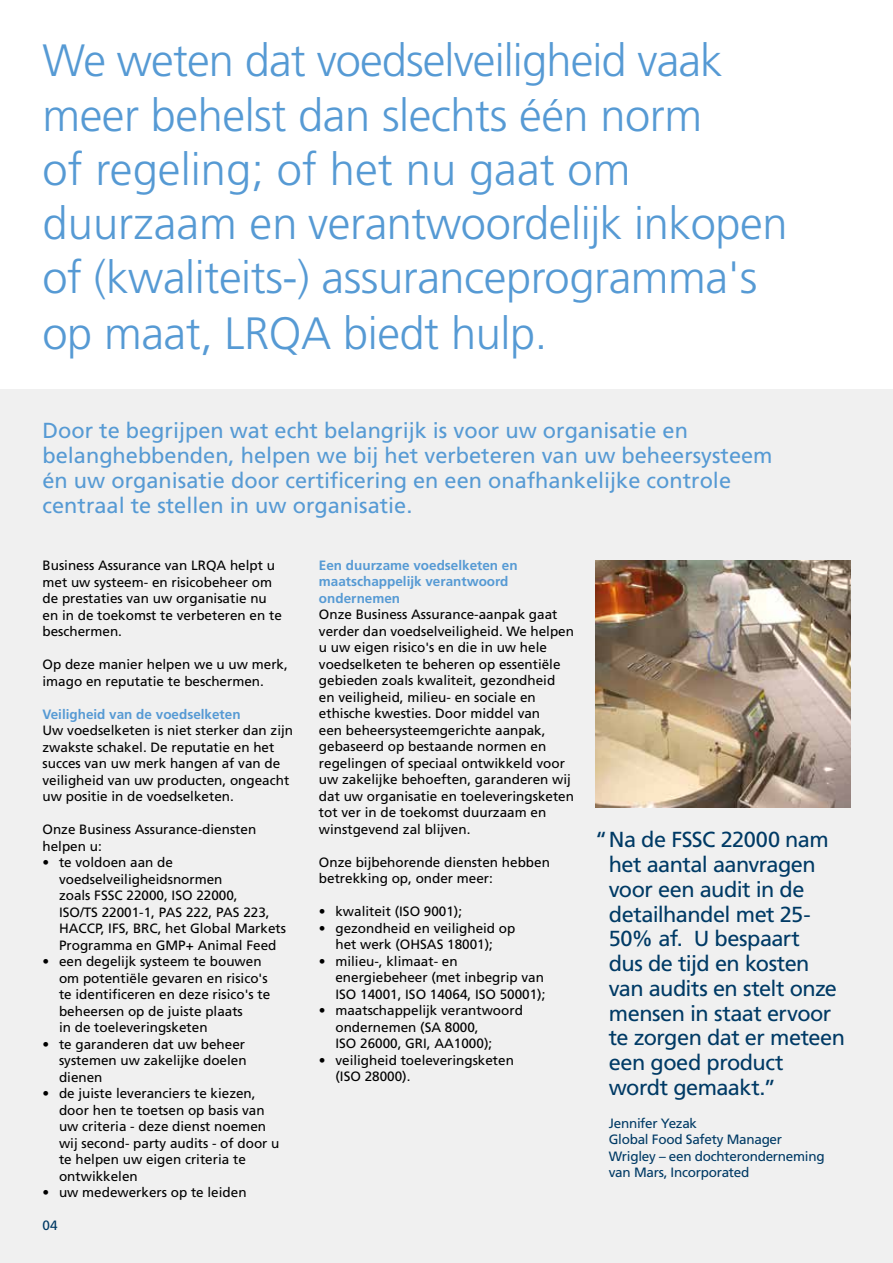
<style>
.page{position:relative;width:893px;height:1263px;background:#fff}
.page>*{position:absolute;margin:0;border:0;box-sizing:border-box;transform-origin:0 0}
.t1{font:300 45.3px/54.4px "Frutiger LT Pro";letter-spacing:-.01em;color:#569ad4}
.t2{font:21.75px/24.8px "Frutiger LT Pro";color:#569ad4}
.t3{font:21.75px/24.8px "Frutiger LT Pro";letter-spacing:-.025em;color:#003a65}
.t4{font:13.5px/16.5px "Frutiger LT Pro";color:#000}
.t5{font:700 13.5px/16.5px "Frutiger LT Pro";color:#569ad4}
.t6{font:13.5px/16.5px "Frutiger LT Pro";letter-spacing:-.02em;color:#003a65}
</style>
<div class="page">
<div style="left:0;top:389px;width:893px;height:874px;background:#f0f0f0"></div>
<img style="left:595px;top:560px;width:255px;height:248px">
<h1 class="t1" style="left:42px;top:34px;width:746px">We weten dat voedselveiligheid vaak meer behelst dan slechts één norm<br>of regeling; of het nu gaat om duurzaam en verantwoordelijk inkopen of (kwaliteits-) assuranceprogramma's op maat, LRQA biedt hulp.</h1>
<p class="t2" style="left:43px;top:419px;width:732px">Door te begrijpen wat echt belangrijk is voor uw organisatie en belanghebbenden, helpen we bij het verbeteren van uw beheersysteem én uw organisatie door certificering en een onafhankelijke controle centraal te stellen in uw organisatie.</p>
<p class="t4" style="left:43px;top:557px;width:241px">Business Assurance van LRQA helpt u met uw systeem- en risicobeheer om de prestaties van uw organisatie nu en in de toekomst te verbeteren en te beschermen.</p>
<p class="t4" style="left:43px;top:656px;width:247px">Op deze manier helpen we u uw merk, imago en reputatie te beschermen.</p>
<p class="t5" style="left:43px;top:706px;width:200px">Veiligheid van de voedselketen</p>
<p class="t4" style="left:43px;top:722px;width:252px">Uw voedselketen is niet sterker dan zijn zwakste schakel. De reputatie en het succes van uw merk hangen af van de veiligheid van uw producten, ongeacht uw positie in de voedselketen.</p>
<p class="t4" style="left:43px;top:821px;width:215px">Onze Business Assurance-diensten helpen u:</p>
<p class="t4" style="left:59px;top:854px;width:229px;text-indent:-16px">• te voldoen aan de voedselveiligheidsnormen<br>zoals FSSC 22000, ISO 22000,<br>ISO/TS 22001-1, PAS 222, PAS 223,<br>HACCP, IFS, BRC, het Global Markets<br>Programma en GMP+ Animal Feed</p>
<p class="t4" style="left:59px;top:953px;width:213px;text-indent:-16px">• een degelijk systeem te bouwen om potentiële gevaren en risico's te identificeren en deze risico's te beheersen op de juiste plaats<br>in de toeleveringsketen</p>
<p class="t4" style="left:59px;top:1036px;width:189px;text-align:justify;text-indent:-16px">• te garanderen dat uw beheer systemen uw zakelijke doelen dienen</p>
<p class="t4" style="left:59px;top:1085px;width:222px;text-indent:-16px">• de juiste leveranciers te kiezen, door hen te toetsen op basis van uw criteria - deze dienst noemen wij second- party audits - of door u te helpen uw eigen criteria te ontwikkelen</p>
<p class="t4" style="left:43px;top:1184px;width:206px">• uw medewerkers op te leiden</p>
<p class="t6" style="left:43px;top:1217px;width:17px">04</p>
<p class="t5" style="left:319px;top:557px;width:200px">Een duurzame voedselketen en maatschappelijk verantwoord ondernemen</p>
<p class="t4" style="left:319px;top:607px;width:257px">Onze Business Assurance-aanpak gaat verder dan voedselveiligheid. We helpen u uw eigen risico's en die in uw hele voedselketen te beheren op essentiële gebieden zoals kwaliteit, gezondheid en veiligheid, milieu- en sociale en ethische kwesties. Door middel van<br>een beheersysteemgerichte aanpak, gebaseerd op bestaande normen en regelingen of speciaal ontwikkeld voor uw zakelijke behoeften, garanderen wij dat uw organisatie en toeleveringsketen tot ver in de toekomst duurzaam en winstgevend zal blijven.</p>
<p class="t4" style="left:319px;top:854px;width:233px">Onze bijbehorende diensten hebben betrekking op, onder meer:</p>
<p class="t4" style="left:319px;top:903px;width:145px">• kwaliteit (ISO 9001);</p>
<p class="t4" style="left:319px;top:920px;width:198px;text-align:center">• gezondheid en veiligheid op het werk (OHSAS 18001);</p>
<p class="t4" style="left:335px;top:953px;width:212px;text-indent:-16px">• milieu-, klimaat- en energiebeheer (met inbegrip van<br>ISO 14001, ISO 14064, ISO 50001);</p>
<p class="t4" style="left:335px;top:1002px;width:189px;text-indent:-16px">• maatschappelijk verantwoord ondernemen (SA 8000,<br>ISO 26000, GRI, AA1000);</p>
<p class="t4" style="left:335px;top:1052px;width:180px;text-indent:-16px">• veiligheid toeleveringsketen (ISO 28000).</p>
<h2 class="t3" style="left:609px;top:827px;width:238px;text-indent:-14px">“Na de FSSC 22000 nam het aantal aanvragen voor een audit in de detailhandel met 25-<br>50% af. U bespaart<br>dus de tijd en kosten van audits en stelt onze mensen in staat ervoor te zorgen dat er meteen een goed product wordt gemaakt.”</h2>
<p class="t6" style="left:609px;top:1115px;width:217px">Jennifer Yezak<br>Global Food Safety Manager<br>Wrigley – een dochteronderneming van Mars, Incorporated</p>
</div>
